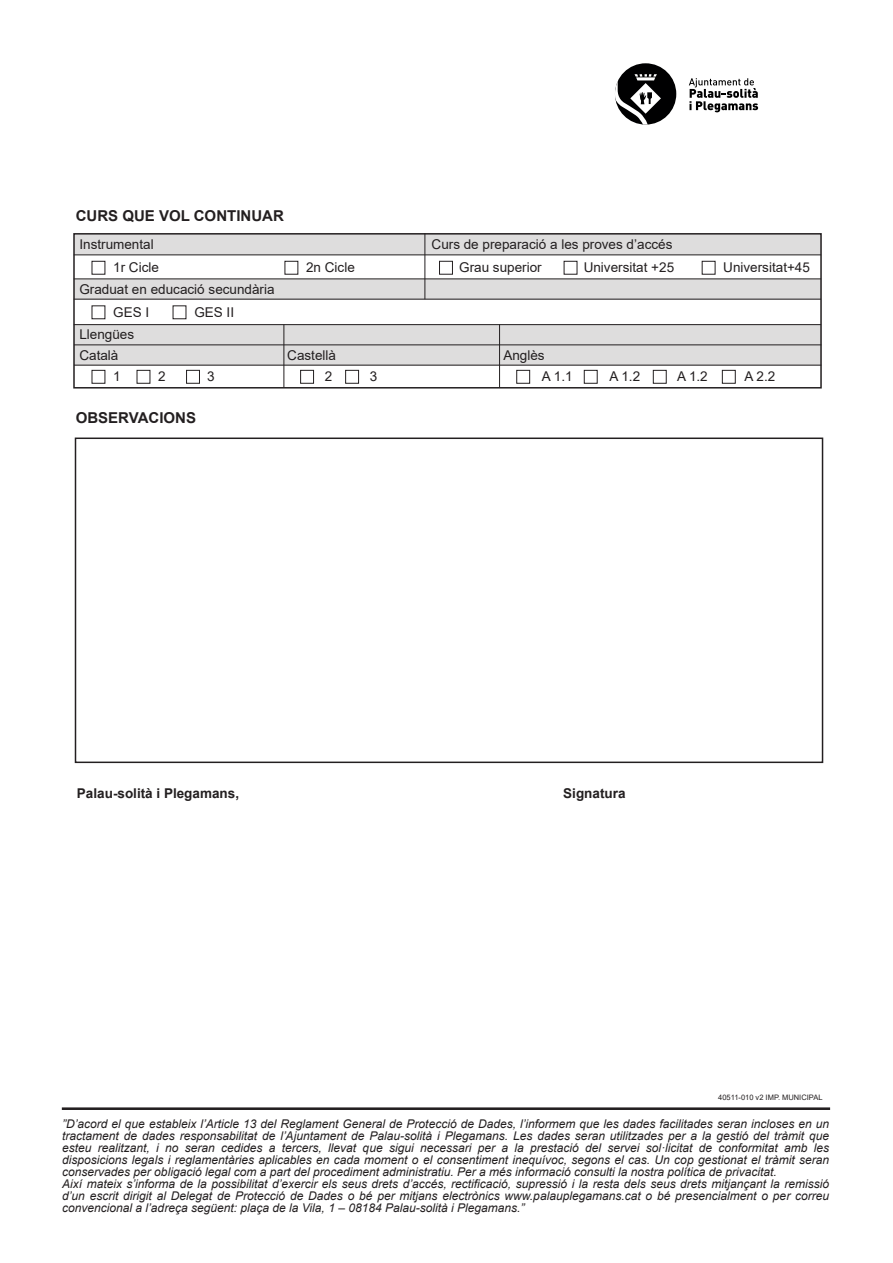
<style>
.page{position:relative;width:893px;height:1263px;background:#fff}
.page>*{position:absolute;margin:0;border:0;box-sizing:border-box;transform-origin:0 0}
.t1{font:700 15px "Arial";color:#231f20}
.t2{font:13.5px/22.5px "Arial";color:#231f20}
.t3{font:700 13.5px "Arial";color:#231f20}
.t4{font:italic 12px/12px "Arial";color:#231f20}
.t5{font:7.5px "Arial";color:#231f20}
.s1{color:#fff}
</style>
<div class="page">
<hr style="left:62px;top:1107px;width:768px;height:3px;background:#231f20">
<div style="left:74px;top:279px;width:747px;height:20px;background:#dedddd"></div>
<div style="left:74px;top:235px;width:747px;height:20px;background:#dedddd"></div>
<div style="left:73px;top:233px;width:748px;height:156px;border:2px solid #231f20"></div>
<hr style="left:74px;top:255px;width:747px;height:1px;background:#231f20">
<hr style="left:74px;top:279px;width:747px;height:1px;background:#231f20">
<hr style="left:74px;top:299px;width:747px;height:1px;background:#231f20">
<hr style="left:74px;top:324px;width:747px;height:1px;background:#231f20">
<div style="left:74px;top:324px;width:746px;height:21px;background:#dedddd"></div>
<hr style="left:424px;top:233px;width:1px;height:66px;background:#231f20">
<div style="left:74px;top:345px;width:747px;height:20px;background:#dedddd"></div>
<hr style="left:74px;top:345px;width:747px;height:1px;background:#231f20">
<hr style="left:74px;top:365px;width:747px;height:1px;background:#231f20">
<hr style="left:283px;top:324px;width:1px;height:63px;background:#231f20">
<hr style="left:499px;top:324px;width:1px;height:63px;background:#231f20">
<div style="left:92px;top:261px;width:13px;height:14px;border:1px solid #231f20"></div>
<div style="left:284px;top:261px;width:14px;height:14px;border:1px solid #231f20"></div>
<div style="left:439px;top:261px;width:14px;height:14px;border:1px solid #231f20"></div>
<div style="left:563px;top:261px;width:14px;height:14px;border:1px solid #231f20"></div>
<div style="left:92px;top:370px;width:13px;height:14px;border:1px solid #231f20"></div>
<div style="left:137px;top:370px;width:13px;height:14px;border:1px solid #231f20"></div>
<div style="left:186px;top:370px;width:14px;height:14px;border:1px solid #231f20"></div>
<div style="left:300px;top:370px;width:14px;height:14px;border:1px solid #231f20"></div>
<div style="left:345px;top:370px;width:14px;height:14px;border:1px solid #231f20"></div>
<div style="left:516px;top:370px;width:14px;height:14px;border:1px solid #231f20"></div>
<div style="left:584px;top:370px;width:13px;height:14px;border:1px solid #231f20"></div>
<div style="left:653px;top:370px;width:13px;height:14px;border:1px solid #231f20"></div>
<div style="left:75px;top:438px;width:748px;height:325px;border:2px solid #231f20"></div>
<div style="left:701px;top:261px;width:14px;height:14px;border:1px solid #231f20"></div>
<svg style="left:689px;top:78px;width:69px;height:34px"></svg>
<div style="left:615px;top:63px;width:61px;height:62px;background:#000001;border-radius:50%"></div>
<svg style="left:615px;top:63px;width:46px;height:62px"></svg>
<div style="left:722px;top:370px;width:13px;height:14px;border:1px solid #231f20"></div>
<p class="t1" style="left:76px;top:205px;width:210px">CURS QUE VOL CONTINUAR</p>
<p class="t2" style="left:79px;top:233px;width:76px">Instrumental</p>
<p class="t2" style="left:431px;top:233px;width:242px">Curs de preparació a les proves d’accés</p>
<p class="t2" style="left:113px;top:256px;width:47px">1r Cicle</p>
<p class="t2" style="left:306px;top:256px;width:50px">2n Cicle</p>
<p class="t2" style="left:459px;top:256px;width:84px">Grau superior</p>
<p class="t2" style="left:583px;top:256px;width:92px">Universitat +25</p>
<p class="t2" style="left:723px;top:256px;width:88px">Universitat+45</p>
<p class="t2" style="left:113px;top:278px;width:163px;text-indent:-34px">Graduat en educació secundària<br>GES I</p>
<p class="t2" style="left:194px;top:301px;width:41px">GES II</p>
<p class="t2" style="left:79px;top:324px;width:56px;line-height:21px">Llengües<br>Català</p>
<p class="t2" style="left:287px;top:344px;width:50px">Castellà</p>
<p class="t2" style="left:503px;top:344px;width:43px">Anglès</p>
<p class="t2" style="left:113px;top:365px;width:9px">1</p>
<p class="t2" style="left:158px;top:365px;width:9px">2</p>
<p class="t2" style="left:207px;top:365px;width:9px">3</p>
<p class="t2" style="left:325px;top:365px;width:9px">2</p>
<p class="t2" style="left:370px;top:365px;width:9px">3</p>
<p class="t2" style="left:542px;top:365px;width:32px">A 1.1</p>
<p class="t2" style="left:609px;top:365px;width:32px">A 1.2</p>
<p class="t2" style="left:677px;top:365px;width:32px">A 1.2</p>
<p class="t2" style="left:744px;top:365px;width:32px">A 2.2</p>
<p class="t1" style="left:76px;top:408px;width:122px">OBSERVACIONS</p>
<p class="t3" style="left:77px;top:783px;width:186px">Palau-solità i Plegamans, <span class="s1">30</span></p>
<p class="t3" style="left:563px;top:783px;width:64px">Signatura</p>
<p class="t5" style="left:718px;top:1092px;width:106px">40511-010 v2 IMP. MUNICIPAL</p>
<p class="t4" style="left:62px;top:1118px;width:768px">”D’acord el que estableix l’Article 13 del Reglament General de Protecció de Dades, l’informem que les dades facilitades seran incloses en un tractament de dades responsabilitat de l’Ajuntament de Palau-solità i Plegamans. Les dades seran utilitzades per a la gestió del tràmit que esteu realitzant, i no seran cedides a tercers, llevat que sigui necessari per a la prestació del servei sol·licitat de conformitat amb les disposicions legals i reglamentàries aplicables en cada moment o el consentiment inequívoc, segons el cas. Un cop gestionat el tràmit seran conservades per obligació legal com a part del procediment administratiu. Per a més informació consulti la nostra política de privacitat.<br>Així mateix s’informa de la possibilitat d’exercir els seus drets d’accés, rectificació, supressió i la resta dels seus drets mitjançant la remissió d’un escrit dirigit al Delegat de Protecció de Dades o bé per mitjans electrònics www.palauplegamans.cat o bé presencialment o per correu convencional a l’adreça següent: plaça de la Vila, 1 – 08184 Palau-solità i Plegamans.”</p>
</div>
